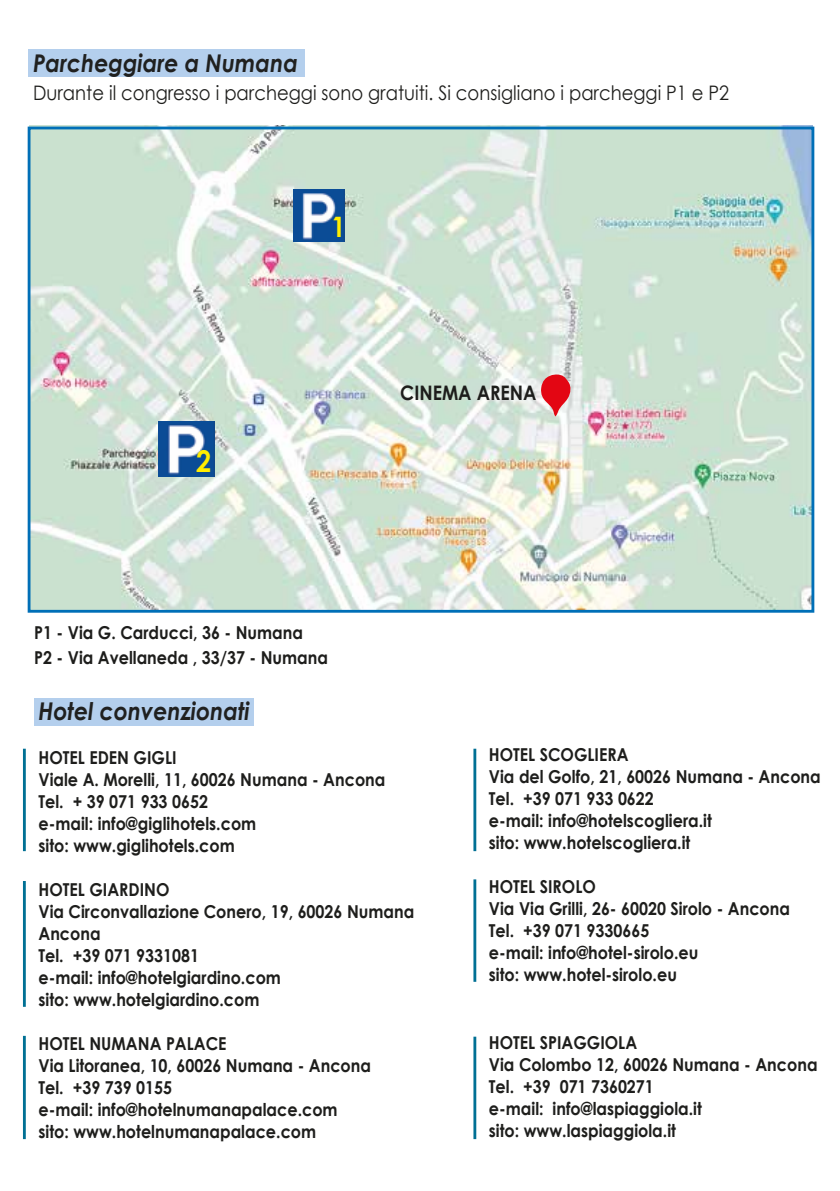
<style>
.page{position:relative;width:840px;height:1191px;background:#fff}
.page>*{position:absolute;margin:0;border:0;box-sizing:border-box;transform-origin:0 0}
.t1{font:700 30px "Century Gothic";color:#ffed00;scale:.9 1}
.t2{font:700 28.2px "Century Gothic";color:#ffed00;scale:.9 1}
.t3{font:italic 700 24.4px "Century Gothic";color:#20201f;scale:.9 1}
.t4{font:20px "Century Gothic";color:#1e1e1c;scale:.9 1}
.t5{font:700 20px "Century Gothic";color:#1d1d1b;scale:.9 1}
.t6{font:700 17.8px/22px "Century Gothic";color:#1e1e1c;scale:.9 1}
.t7{font:700 17.8px/25.2px "Century Gothic";color:#1d1d1b;scale:.9 1}
</style>
<div class="page">
<img style="left:29px;top:125px;width:783px;height:483px">
<div style="left:34px;top:698px;width:219px;height:28px;background:#b4cfed"></div>
<div style="left:28px;top:49px;width:276px;height:28px;background:#b4cfed"></div>
<img style="left:293px;top:189px;width:51px;height:52px">
<img style="left:159px;top:421px;width:55px;height:56px">
<svg style="left:539px;top:374px;width:32px;height:46px"></svg>
<div style="left:28px;top:127px;width:785px;height:485px;border:3px solid #006fb7"></div>
<hr style="left:23px;top:748px;width:3px;height:103px;background:#007094">
<hr style="left:473px;top:748px;width:3px;height:103px;background:#007094">
<hr style="left:473px;top:879px;width:3px;height:102px;background:#007094">
<hr style="left:473px;top:1036px;width:3px;height:103px;background:#007094">
<hr style="left:23px;top:881px;width:3px;height:125px;background:#007094">
<hr style="left:23px;top:1035px;width:3px;height:104px;background:#007094">
<h3 class="t3" style="left:33px;top:45px;width:295px">Parcheggiare a Numana</h3>
<p class="t4" style="left:33px;top:81px;width:774px">Durante il congresso i parcheggi sono gratuiti. Si consigliano i parcheggi P1 e P2</p>
<h1 class="t1" style="left:196px;top:439px;width:18px">2</h1>
<h2 class="t2" style="left:331px;top:205px;width:17px">1</h2>
<p class="t5" style="left:400px;top:378px;width:153px">CINEMA ARENA</p>
<p class="t7" style="left:34px;top:619px;width:328px">P1 - Via G. Carducci, 36 - Numana<br>P2 - Via Avellaneda , 33/37 - Numana</p>
<h3 class="t3" style="left:38px;top:692px;width:236px">Hotel convenzionati</h3>
<p class="t6" style="left:38px;top:745px;width:387px">HOTEL EDEN GIGLI<br>Viale A. Morelli, 11, 60026 Numana - Ancona<br>Tel. + 39 071 933 0652<br>e-mail: info@giglihotels.com<br>sito: www.giglihotels.com</p>
<p class="t6" style="left:38px;top:877px;width:419px">HOTEL GIARDINO<br>Via Circonvallazione Conero, 19, 60026 Numana<br>Ancona<br>Tel. +39 071 9331081<br>e-mail: info@hotelgiardino.com<br>sito: www.hotelgiardino.com</p>
<p class="t6" style="left:38px;top:1031px;width:371px">HOTEL NUMANA PALACE<br>Via Litoranea, 10, 60026 Numana - Ancona<br>Tel. +39 739 0155<br>e-mail: info@hotelnumanapalace.com sito: www.hotelnumanapalace.com</p>
<p class="t6" style="left:488px;top:743px;width:370px">HOTEL SCOGLIERA<br>Via del Golfo, 21, 60026 Numana - Ancona<br>Tel. +39 071 933 0622<br>e-mail: info@hotelscogliera.it<br>sito: www.hotelscogliera.it</p>
<p class="t6" style="left:488px;top:875px;width:336px">HOTEL SIROLO<br>Via Via Grilli, 26- 60020 Sirolo - Ancona<br>Tel. +39 071 9330665<br>e-mail: info@hotel-sirolo.eu<br>sito: www.hotel-sirolo.eu</p>
<p class="t6" style="left:488px;top:1031px;width:366px">HOTEL SPIAGGIOLA<br>Via Colombo 12, 60026 Numana - Ancona<br>Tel. +39 071 7360271<br>e-mail: info@laspiaggiola.it<br>sito: www.laspiaggiola.it</p>
</div>
